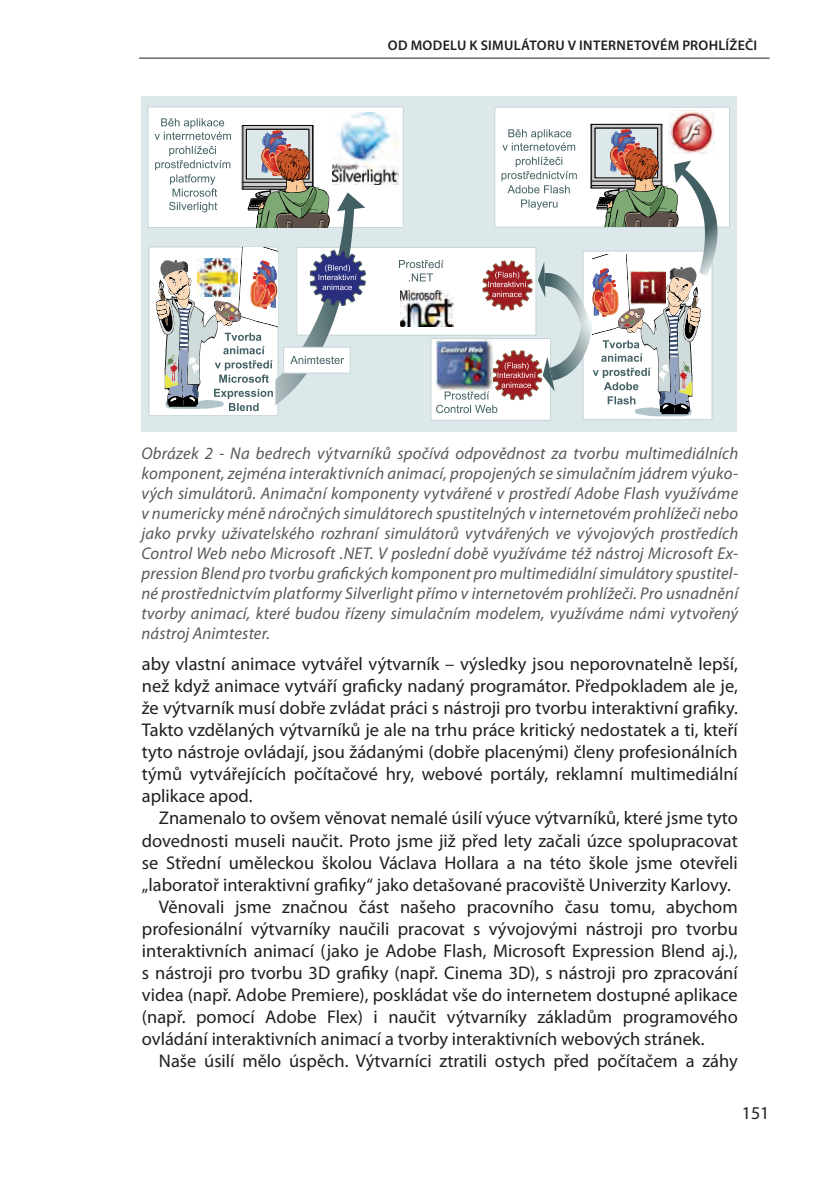
<style>
.page{position:relative;width:840px;height:1191px;background:#fff}
.page>*{position:absolute;margin:0;border:0;box-sizing:border-box;transform-origin:0 0}
.t1{font:18.4px/22px "Myriad Pro";color:#231f20;text-align:justify}
.t2{font:18px "Myriad Pro";color:#231f20}
.t3{font:italic 17px/20px "Myriad Pro";letter-spacing:.015em;color:#57585a;text-align:justify}
.t4{font:600 14px "Myriad Pro";letter-spacing:.02em;color:#231f20}
</style>
<div class="page">
<hr style="left:139px;top:58px;width:630px;height:1px;background:#231f20">
<div style="left:141px;top:96px;width:596px;height:336px;background:#dde8ea"></div>
<div style="left:494px;top:107px;width:235px;height:120px;background:#fff"></div>
<div style="left:494px;top:107px;width:235px;height:120px;border:1px solid #c5d4d7"></div>
<div style="left:582px;top:251px;width:129px;height:169px;background:#fff"></div>
<div style="left:582px;top:251px;width:130px;height:169px;border:1px solid #c5d4d7"></div>
<div style="left:430px;top:338px;width:120px;height:82px;background:#fff"></div>
<div style="left:430px;top:338px;width:120px;height:82px;border:1px solid #c5d4d7"></div>
<div style="left:296px;top:247px;width:239px;height:88px;background:#fff"></div>
<div style="left:296px;top:247px;width:240px;height:88px;border:1px solid #c5d4d7"></div>
<div style="left:148px;top:107px;width:255px;height:120px;background:#fff"></div>
<div style="left:147px;top:106px;width:256px;height:122px;border:1px solid #c5d4d7"></div>
<div style="left:149px;top:247px;width:129px;height:169px;background:#fff"></div>
<div style="left:148px;top:247px;width:130px;height:169px;border:1px solid #c5d4d7"></div>
<svg style="left:710px;top:107px;width:20px;height:313px"></svg>
<img style="left:545px;top:273px;width:30px;height:36px">
<img style="left:549px;top:320px;width:41px;height:53px">
<svg style="left:502px;top:129px;width:73px;height:22px"></svg>
<svg style="left:501px;top:157px;width:75px;height:36px"></svg>
<svg style="left:521px;top:199px;width:36px;height:11px"></svg>
<img style="left:590px;top:124px;width:110px;height:292px">
<svg style="left:399px;top:260px;width:44px;height:21px"></svg>
<svg style="left:482px;top:261px;width:63px;height:49px"></svg>
<svg style="left:436px;top:351px;width:118px;height:62px"></svg>
<img style="left:400px;top:291px;width:53px;height:35px">
<img style="left:669px;top:110px;width:45px;height:44px">
<img style="left:351px;top:113px;width:47px;height:72px">
<img style="left:435px;top:340px;width:57px;height:51px">
<svg style="left:154px;top:118px;width:211px;height:293px"></svg>
<p class="t4" style="left:387px;top:37px;width:370px">OD MODELU K SIMULÁTORU V INTERNETOVÉM PROHLÍŽEČI</p>
<p class="t3" style="left:141px;top:443px;width:598px">Obrázek 2 - Na bedrech výtvarníků spočívá odpovědnost za tvorbu multimediálních komponent, zejména interaktivních animací, propojených se simulačním jádrem výuko&shy;vých simulátorů. Animační komponenty vytvářené v prostředí Adobe Flash využíváme v numericky méně náročných simulátorech spustitelných v internetovém prohlížeči nebo jako prvky uživatelského rozhraní simulátorů vytvářených ve vývojových prostředích Control Web nebo Microsoft .NET. V poslední době využíváme též nástroj Microsoft Ex&shy;pression Blend pro tvorbu grafických komponent pro multimediální simulátory spustitel&shy;né prostřednictvím platformy Silverlight přímo v internetovém prohlížeči. Pro usnadnění tvorby animací, které budou řízeny simulačním modelem, využíváme námi vytvořený nástroj Animtester.</p>
<p class="t1" style="left:142px;top:652px;width:597px">aby vlastní animace vytvářel výtvarník – výsledky jsou neporovnatelně lepší, než když animace vytváří graficky nadaný programátor. Předpokladem ale je, že výtvarník musí dobře zvládat práci s nástroji pro tvorbu interaktivní grafiky.<br>Takto vzdělaných výtvarníků je ale na trhu práce kritický nedostatek a ti, kteří tyto nástroje ovládají, jsou žádanými (dobře placenými) členy profesionálních týmů vytvářejících počítačové hry, webové portály, reklamní multimediální aplikace apod.</p>
<p class="t1" style="left:159px;top:807px;width:580px">Znamenalo to ovšem věnovat nemalé úsilí výuce výtvarníků, které jsme tyto</p>
<p class="t1" style="left:142px;top:829px;width:597px">dovednosti museli naučit. Proto jsme již před lety začali úzce spolupracovat</p>
<p class="t1" style="left:142px;top:851px;width:597px">se Střední uměleckou školou Václava Hollara a na této škole jsme otevřeli</p>
<p class="t1" style="left:142px;top:873px;width:590px">„laboratoř interaktivní grafiky“ jako detašované pracoviště Univerzity Karlovy.</p>
<p class="t1" style="left:159px;top:895px;width:580px">Věnovali jsme značnou část našeho pracovního času tomu, abychom</p>
<p class="t1" style="left:142px;top:917px;width:597px">profesionální výtvarníky naučili pracovat s vývojovými nástroji pro tvorbu</p>
<p class="t1" style="left:142px;top:939px;width:597px">interaktivních animací (jako je Adobe Flash, Microsoft Expression Blend aj.),</p>
<p class="t1" style="left:142px;top:961px;width:597px">s nástroji pro tvorbu 3D grafiky (např. Cinema 3D), s nástroji pro zpracování</p>
<p class="t1" style="left:142px;top:983px;width:597px">videa (např. Adobe Premiere), poskládat vše do internetem dostupné aplikace</p>
<p class="t1" style="left:142px;top:1005px;width:597px">(např. pomocí Adobe Flex) i naučit výtvarníky základům programového</p>
<p class="t1" style="left:142px;top:1027px;width:564px">ovládání interaktivních animací a tvorby interaktivních webových stránek.</p>
<p class="t1" style="left:159px;top:1050px;width:580px">Naše úsilí mělo úspěch. Výtvarníci ztratili ostych před počítačem a záhy</p>
<p class="t2" style="left:741px;top:1102px;width:29px">151</p>
</div>
